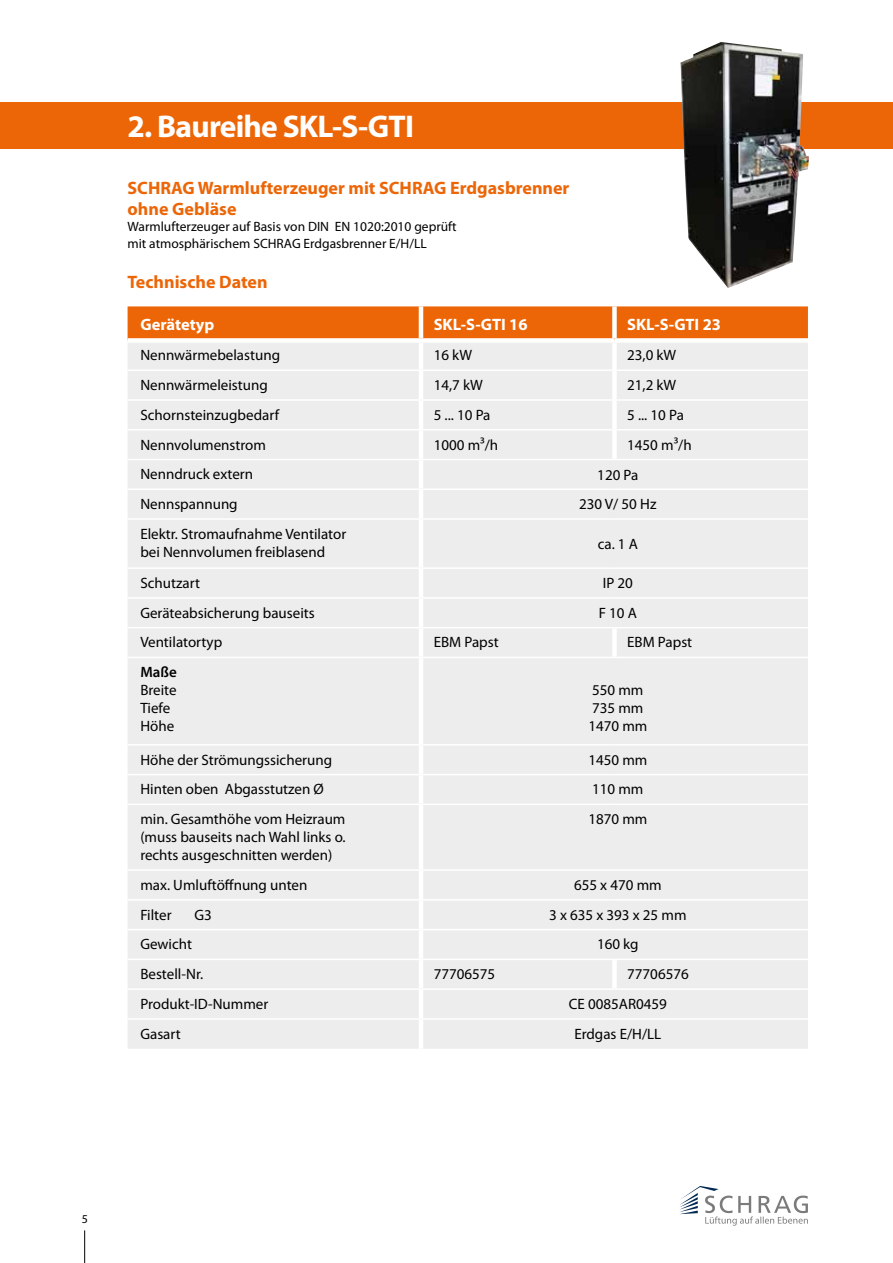
<style>
.page{position:relative;width:893px;height:1263px;background:#fff}
.page>*{position:absolute;margin:0;border:0;box-sizing:border-box;transform-origin:0 0}
.t1{font:700 31.5px "Myriad Pro";letter-spacing:-.025em;color:#fff}
.t2{font:700 18px/21.6px "Myriad Pro";color:#ec6608}
.t3{font:700 16.5px "Myriad Pro";color:#fff}
.t4{font:15px/18px "Myriad Pro";color:#000}
.t5{font:600 15px "Myriad Pro";color:#000}
.t6{font:13.5px/16.2px "Myriad Pro";color:#000}
.t7{font:12px "Myriad Pro";color:#000}
</style>
<div class="page">
<hr style="left:84px;top:1230px;width:1px;height:33px;background:#000">
<div style="left:0;top:102px;width:893px;height:46px;background:#ec6608"></div>
<div style="left:128px;top:306px;width:680px;height:32px;background:#ec6608"></div>
<div style="left:128px;top:343px;width:680px;height:26px;background:#ededed"></div>
<div style="left:128px;top:371px;width:680px;height:678px;background:#ededed"></div>
<hr style="left:419px;top:306px;width:4px;height:32px;background:#fff">
<hr style="left:419px;top:343px;width:4px;height:26px;background:#fff">
<hr style="left:419px;top:371px;width:4px;height:28px;background:#fff">
<hr style="left:419px;top:401px;width:4px;height:28px;background:#fff">
<hr style="left:419px;top:430px;width:4px;height:29px;background:#fff">
<hr style="left:419px;top:460px;width:4px;height:28px;background:#fff">
<hr style="left:419px;top:490px;width:4px;height:28px;background:#fff">
<hr style="left:419px;top:520px;width:4px;height:47px;background:#fff">
<hr style="left:419px;top:569px;width:4px;height:28px;background:#fff">
<hr style="left:419px;top:599px;width:4px;height:28px;background:#fff">
<hr style="left:419px;top:628px;width:4px;height:29px;background:#fff">
<hr style="left:419px;top:658px;width:4px;height:86px;background:#fff">
<hr style="left:419px;top:745px;width:4px;height:29px;background:#fff">
<hr style="left:419px;top:775px;width:4px;height:29px;background:#fff">
<hr style="left:419px;top:805px;width:4px;height:64px;background:#fff">
<hr style="left:419px;top:871px;width:4px;height:28px;background:#fff">
<hr style="left:419px;top:900px;width:4px;height:29px;background:#fff">
<hr style="left:419px;top:930px;width:4px;height:29px;background:#fff">
<hr style="left:419px;top:960px;width:4px;height:28px;background:#fff">
<hr style="left:419px;top:990px;width:4px;height:28px;background:#fff">
<hr style="left:419px;top:1020px;width:4px;height:29px;background:#fff">
<hr style="left:128px;top:399px;width:293px;height:2px;background:#fff">
<hr style="left:421px;top:399px;width:191px;height:2px;background:#fff">
<hr style="left:128px;top:429px;width:293px;height:1px;background:#fff">
<hr style="left:421px;top:429px;width:191px;height:1px;background:#fff">
<hr style="left:128px;top:459px;width:293px;height:1px;background:#fff">
<hr style="left:421px;top:459px;width:193px;height:1px;background:#fff">
<hr style="left:128px;top:488px;width:293px;height:2px;background:#fff">
<hr style="left:421px;top:488px;width:193px;height:2px;background:#fff">
<hr style="left:614px;top:488px;width:194px;height:2px;background:#fff">
<hr style="left:128px;top:518px;width:293px;height:2px;background:#fff">
<hr style="left:421px;top:518px;width:193px;height:2px;background:#fff">
<hr style="left:614px;top:518px;width:194px;height:2px;background:#fff">
<hr style="left:128px;top:567px;width:293px;height:2px;background:#fff">
<hr style="left:421px;top:567px;width:193px;height:2px;background:#fff">
<hr style="left:614px;top:567px;width:194px;height:2px;background:#fff">
<hr style="left:128px;top:597px;width:293px;height:2px;background:#fff">
<hr style="left:421px;top:597px;width:193px;height:2px;background:#fff">
<hr style="left:614px;top:597px;width:194px;height:2px;background:#fff">
<hr style="left:614px;top:627px;width:194px;height:1px;background:#fff">
<hr style="left:128px;top:627px;width:293px;height:1px;background:#fff">
<hr style="left:421px;top:627px;width:193px;height:1px;background:#fff">
<hr style="left:128px;top:657px;width:293px;height:1px;background:#fff">
<hr style="left:421px;top:657px;width:193px;height:1px;background:#fff">
<hr style="left:614px;top:657px;width:194px;height:1px;background:#fff">
<hr style="left:128px;top:744px;width:293px;height:1px;background:#fff">
<hr style="left:421px;top:744px;width:193px;height:1px;background:#fff">
<hr style="left:614px;top:744px;width:194px;height:1px;background:#fff">
<hr style="left:128px;top:774px;width:293px;height:1px;background:#fff">
<hr style="left:421px;top:774px;width:193px;height:1px;background:#fff">
<hr style="left:614px;top:774px;width:194px;height:1px;background:#fff">
<hr style="left:128px;top:804px;width:293px;height:1px;background:#fff">
<hr style="left:421px;top:804px;width:193px;height:1px;background:#fff">
<hr style="left:614px;top:804px;width:194px;height:1px;background:#fff">
<hr style="left:128px;top:869px;width:293px;height:2px;background:#fff">
<hr style="left:421px;top:869px;width:193px;height:2px;background:#fff">
<hr style="left:614px;top:869px;width:194px;height:2px;background:#fff">
<hr style="left:128px;top:899px;width:293px;height:1px;background:#fff">
<hr style="left:421px;top:899px;width:193px;height:1px;background:#fff">
<hr style="left:614px;top:899px;width:194px;height:1px;background:#fff">
<hr style="left:128px;top:929px;width:293px;height:1px;background:#fff">
<hr style="left:421px;top:929px;width:193px;height:1px;background:#fff">
<hr style="left:614px;top:929px;width:194px;height:1px;background:#fff">
<hr style="left:614px;top:959px;width:194px;height:1px;background:#fff">
<hr style="left:128px;top:959px;width:293px;height:1px;background:#fff">
<hr style="left:421px;top:959px;width:193px;height:1px;background:#fff">
<hr style="left:128px;top:988px;width:293px;height:2px;background:#fff">
<hr style="left:421px;top:988px;width:193px;height:2px;background:#fff">
<hr style="left:614px;top:988px;width:194px;height:2px;background:#fff">
<hr style="left:128px;top:1018px;width:293px;height:2px;background:#fff">
<hr style="left:421px;top:1018px;width:193px;height:2px;background:#fff">
<hr style="left:614px;top:1018px;width:194px;height:2px;background:#fff">
<hr style="left:617px;top:399px;width:191px;height:2px;background:#fff">
<hr style="left:617px;top:429px;width:191px;height:1px;background:#fff">
<hr style="left:614px;top:459px;width:194px;height:1px;background:#fff">
<div style="left:612px;top:343px;width:5px;height:27px;background:#fff"></div>
<div style="left:612px;top:370px;width:5px;height:30px;background:#fff"></div>
<div style="left:612px;top:400px;width:5px;height:30px;background:#fff"></div>
<div style="left:612px;top:430px;width:5px;height:29px;background:#fff"></div>
<div style="left:612px;top:628px;width:5px;height:29px;background:#fff"></div>
<div style="left:612px;top:960px;width:5px;height:28px;background:#fff"></div>
<div style="left:612px;top:306px;width:5px;height:32px;background:#fff"></div>
<svg style="left:680px;top:1186px;width:128px;height:39px"></svg>
<img style="left:680px;top:42px;width:129px;height:246px">
<h1 class="t1" style="left:128px;top:106px;width:288px">2. Baureihe SKL-S-GTI</h1>
<p class="t2" style="left:128px;top:176px;width:443px">SCHRAG Warmlufterzeuger mit SCHRAG Erdgasbrenner ohne Gebläse</p>
<p class="t6" style="left:128px;top:218px;width:331px">Warmlufterzeuger auf Basis von DIN EN 1020:2010 geprüft mit atmosphärischem SCHRAG Erdgasbrenner E/H/LL</p>
<p class="t2" style="left:128px;top:271px;width:142px">Technische Daten</p>
<p class="t3" style="left:140px;top:313px;width:76px">Gerätetyp</p>
<p class="t3" style="left:434px;top:313px;width:95px">SKL-S-GTI 16</p>
<p class="t3" style="left:627px;top:313px;width:95px">SKL-S-GTI 23</p>
<p class="t4" style="left:140px;top:346px;width:141px">Nennwärmebelastung</p>
<p class="t4" style="left:434px;top:346px;width:40px">16 kW</p>
<p class="t4" style="left:627px;top:346px;width:51px">23,0 kW</p>
<p class="t4" style="left:140px;top:376px;width:129px">Nennwärmeleistung</p>
<p class="t4" style="left:434px;top:376px;width:51px">14,7 kW</p>
<p class="t4" style="left:627px;top:376px;width:51px">21,2 kW</p>
<p class="t4" style="left:140px;top:405px;width:140px">Schornsteinzugbedarf</p>
<p class="t4" style="left:434px;top:405px;width:58px">5 ... 10 Pa</p>
<p class="t4" style="left:627px;top:405px;width:58px">5 ... 10 Pa</p>
<p class="t4" style="left:140px;top:435px;width:127px">Nennvolumenstrom</p>
<p class="t4" style="left:434px;top:435px;width:66px">1000 m³/h</p>
<p class="t4" style="left:627px;top:435px;width:66px">1450 m³/h</p>
<p class="t4" style="left:140px;top:465px;width:114px">Nenndruck extern</p>
<p class="t4" style="left:597px;top:466px;width:43px">120 Pa</p>
<p class="t4" style="left:140px;top:495px;width:99px">Nennspannung</p>
<p class="t4" style="left:579px;top:495px;width:79px">230 V/ 50 Hz</p>
<p class="t4" style="left:140px;top:524px;width:207px">Elektr. Stromaufnahme Ventilator bei Nennvolumen freiblasend</p>
<p class="t4" style="left:598px;top:535px;width:42px">ca. 1 A</p>
<p class="t4" style="left:140px;top:574px;width:61px">Schutzart</p>
<p class="t4" style="left:603px;top:574px;width:32px">IP 20</p>
<p class="t4" style="left:140px;top:603px;width:176px">Geräteabsicherung bauseits</p>
<p class="t4" style="left:599px;top:603px;width:40px">F 10 A</p>
<p class="t4" style="left:140px;top:633px;width:83px">Ventilatortyp</p>
<p class="t4" style="left:434px;top:633px;width:67px">EBM Papst</p>
<p class="t4" style="left:627px;top:633px;width:67px">EBM Papst</p>
<p class="t5" style="left:140px;top:663px;width:38px">Maße</p>
<p class="t4" style="left:140px;top:681px;width:38px">Breite<br>Tiefe<br>Höhe</p>
<p class="t4" style="left:588px;top:681px;width:60px">550 mm<br>735 mm<br>1470 mm</p>
<p class="t4" style="left:140px;top:750px;width:193px">Höhe der Strömungssicherung</p>
<p class="t4" style="left:588px;top:750px;width:60px">1450 mm</p>
<p class="t4" style="left:140px;top:780px;width:185px">Hinten oben Abgasstutzen Ø</p>
<p class="t4" style="left:592px;top:780px;width:53px">110 mm</p>
<p class="t4" style="left:140px;top:810px;width:207px;text-align:justify">min. Gesamthöhe vom Heizraum (muss bauseits nach Wahl links o. rechts ausgeschnitten werden)</p>
<p class="t4" style="left:588px;top:810px;width:60px">1870 mm</p>
<p class="t4" style="left:140px;top:875px;width:169px">max. Umluftöffnung unten</p>
<p class="t4" style="left:574px;top:875px;width:89px">655 x 470 mm</p>
<p class="t4" style="left:140px;top:905px;width:33px">Filter</p>
<p class="t4" style="left:194px;top:905px;width:19px">G3</p>
<p class="t4" style="left:549px;top:905px;width:139px">3 x 635 x 393 x 25 mm</p>
<p class="t4" style="left:140px;top:935px;width:53px">Gewicht</p>
<p class="t4" style="left:597px;top:935px;width:43px">160 kg</p>
<p class="t4" style="left:140px;top:965px;width:64px">Bestell-Nr.</p>
<p class="t4" style="left:434px;top:965px;width:63px">77706575</p>
<p class="t4" style="left:627px;top:965px;width:63px">77706576</p>
<p class="t4" style="left:140px;top:994px;width:129px">Produkt-ID-Nummer</p>
<p class="t4" style="left:569px;top:994px;width:100px">CE 0085AR0459</p>
<p class="t4" style="left:140px;top:1024px;width:42px">Gasart</p>
<p class="t4" style="left:574px;top:1024px;width:88px">Erdgas E/H/LL</p>
<p class="t7" style="left:82px;top:1212px;width:8px">5</p>
</div>
